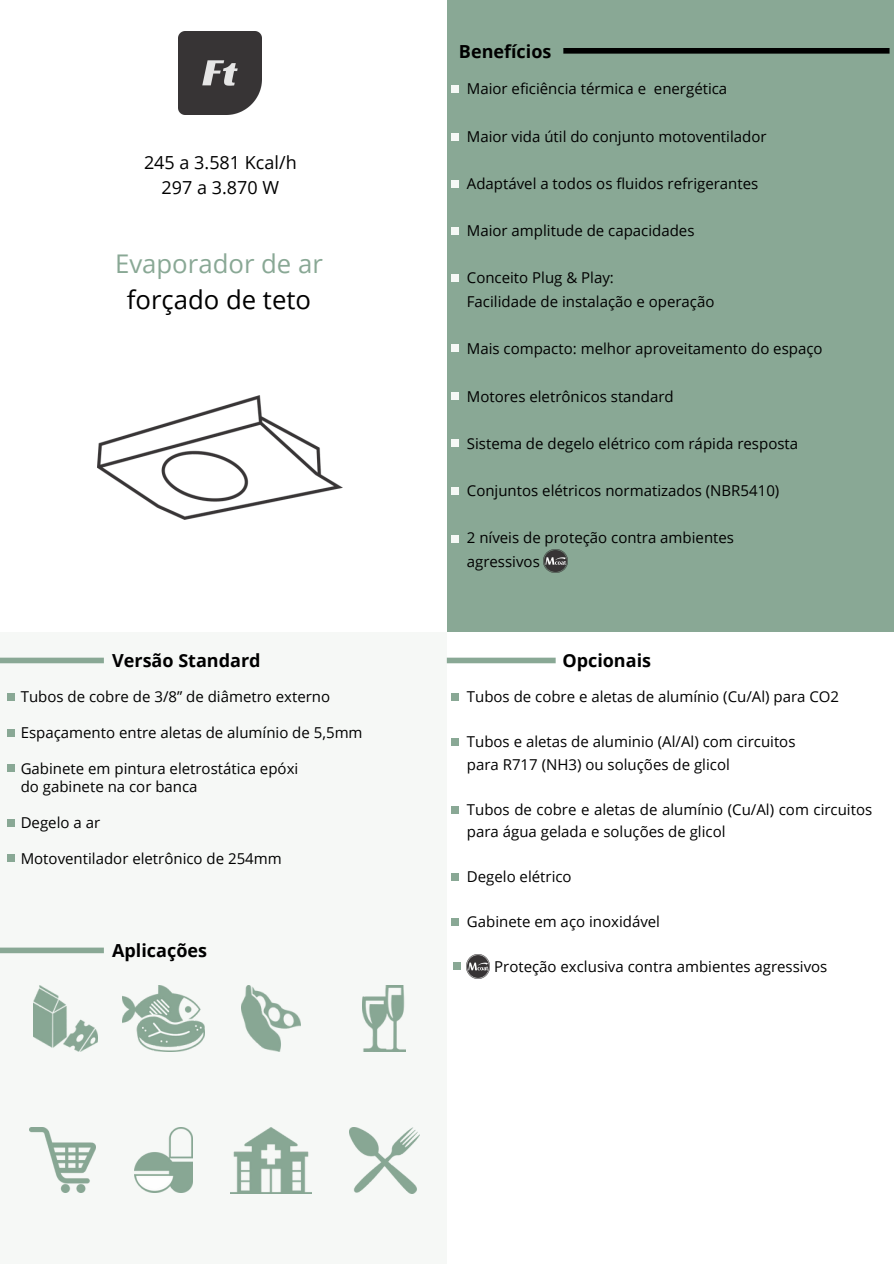
<style>
.page{position:relative;width:894px;height:1264px;background:#fff}
.page>*{position:absolute;margin:0;border:0;box-sizing:border-box;transform-origin:0 0}
.t1{font:25.8px/36px "Open Sans";color:#89a895;text-align:center}
.t2{font:700 18px "Open Sans";color:#000}
.t3{font:18px/24.8px "Open Sans";color:#000;text-align:center}
.t4{font:15px/22.5px "Open Sans";color:#000}
.s1{color:#000}
</style>
<div class="page">
<div style="left:446px;top:0;width:447px;height:631px;background:#89a895"></div>
<div style="left:563px;top:48px;width:326px;height:6px;background:#000"></div>
<img style="left:178px;top:31px;width:84px;height:83px">
<div style="left:451px;top:85px;width:8px;height:8px;background:#f6f8f6"></div>
<div style="left:451px;top:344px;width:8px;height:8px;background:#f6f8f6"></div>
<div style="left:451px;top:392px;width:8px;height:7px;background:#f6f8f6"></div>
<div style="left:451px;top:439px;width:8px;height:7px;background:#f6f8f6"></div>
<div style="left:0;top:631px;width:446px;height:632px;background:#f6f8f6"></div>
<div style="left:0;top:657px;width:104px;height:6px;background:#89a895"></div>
<div style="left:7px;top:693px;width:7px;height:7px;background:#89a895"></div>
<div style="left:7px;top:728px;width:7px;height:8px;background:#89a895"></div>
<div style="left:7px;top:764px;width:7px;height:8px;background:#89a895"></div>
<div style="left:7px;top:818px;width:7px;height:8px;background:#89a895"></div>
<div style="left:7px;top:854px;width:7px;height:8px;background:#89a895"></div>
<div style="left:446px;top:657px;width:109px;height:6px;background:#89a895"></div>
<div style="left:451px;top:487px;width:8px;height:7px;background:#f6f8f6"></div>
<div style="left:451px;top:535px;width:8px;height:7px;background:#f6f8f6"></div>
<div style="left:451px;top:274px;width:8px;height:8px;background:#f6f8f6"></div>
<div style="left:451px;top:227px;width:8px;height:8px;background:#f6f8f6"></div>
<div style="left:451px;top:180px;width:8px;height:8px;background:#f6f8f6"></div>
<div style="left:451px;top:133px;width:8px;height:8px;background:#f6f8f6"></div>
<div style="left:451px;top:693px;width:8px;height:7px;background:#89a895"></div>
<div style="left:451px;top:738px;width:8px;height:7px;background:#89a895"></div>
<div style="left:451px;top:806px;width:8px;height:8px;background:#89a895"></div>
<div style="left:451px;top:873px;width:8px;height:8px;background:#89a895"></div>
<div style="left:451px;top:918px;width:8px;height:7px;background:#89a895"></div>
<div style="left:452px;top:962px;width:8px;height:8px;background:#89a895"></div>
<img style="left:97px;top:395px;width:246px;height:124px">
<div style="left:0;top:947px;width:104px;height:6px;background:#89a895"></div>
<img style="left:33px;top:985px;width:64px;height:66px">
<img style="left:122px;top:985px;width:82px;height:66px">
<img style="left:241px;top:985px;width:60px;height:66px">
<img style="left:362px;top:985px;width:43px;height:66px">
<img style="left:29px;top:1127px;width:67px;height:65px">
<img style="left:134px;top:1127px;width:59px;height:65px">
<img style="left:230px;top:1127px;width:81px;height:66px">
<img style="left:349px;top:1127px;width:70px;height:66px">
<img style="left:543px;top:549px;width:24px;height:24px">
<img style="left:466px;top:954px;width:24px;height:24px">
<p class="t3" style="left:144px;top:150px;width:154px">245 a 3.581 Kcal/h<br>297 a 3.870 W</p>
<p class="t1" style="left:115px;top:244px;width:209px">Evaporador de ar <span class="s1">forçado de teto</span></p>
<p class="t2" style="left:112px;top:648px;width:150px">Versão Standard</p>
<p class="t4" style="left:21px;top:685px;width:311px">Tubos de cobre de 3/8” de diâmetro externo</p>
<p class="t4" style="left:21px;top:721px;width:343px">Espaçamento entre aletas de alumínio de 5,5mm</p>
<p class="t4" style="left:21px;top:757px;width:279px">Gabinete em pintura eletrostática epóxi</p>
<p class="t4" style="left:21px;top:775px;width:178px">do gabinete na cor banca</p>
<p class="t4" style="left:21px;top:811px;width:81px">Degelo a ar</p>
<p class="t4" style="left:21px;top:847px;width:262px">Motoventilador eletrônico de 254mm</p>
<p class="t2" style="left:112px;top:938px;width:96px">Aplicações</p>
<p class="t2" style="left:459px;top:38px;width:94px">Benefícios</p>
<p class="t4" style="left:466px;top:77px;width:262px">Maior eficiência térmica e energética</p>
<p class="t4" style="left:466px;top:125px;width:301px">Maior vida útil do conjunto motoventilador</p>
<p class="t4" style="left:466px;top:172px;width:293px">Adaptável a todos os fluidos refrigerantes</p>
<p class="t4" style="left:466px;top:219px;width:229px">Maior amplitude de capacidades</p>
<h2 class="t4" style="left:466px;top:266px;width:148px">Conceito Plug &amp; Play:</h2>
<p class="t4" style="left:466px;top:290px;width:249px">Facilidade de instalação e operação</p>
<p class="t4" style="left:466px;top:337px;width:357px">Mais compacto: melhor aproveitamento do espaço</p>
<p class="t4" style="left:466px;top:384px;width:208px">Motores eletrônicos standard</p>
<p class="t4" style="left:466px;top:432px;width:333px">Sistema de degelo elétrico com rápida resposta</p>
<p class="t4" style="left:466px;top:479px;width:314px">Conjuntos elétricos normatizados (NBR5410)</p>
<p class="t4" style="left:466px;top:526px;width:269px">2 níveis de proteção contra ambientes</p>
<h2 class="t4" style="left:466px;top:550px;width:74px">agressivos</h2>
<p class="t2" style="left:562px;top:648px;width:90px">Opcionais</p>
<p class="t4" style="left:466px;top:685px;width:373px">Tubos de cobre e aletas de alumínio (Cu/Al) para CO2</p>
<h2 class="t4" style="left:466px;top:730px;width:330px">Tubos e aletas de aluminio (Al/Al) com circuitos</h2>
<p class="t4" style="left:466px;top:752px;width:264px">para R717 (NH3) ou soluções de glicol</p>
<p class="t4" style="left:466px;top:797px;width:407px">Tubos de cobre e aletas de alumínio (Cu/Al) com circuitos para água gelada e soluções de glicol</p>
<p class="t4" style="left:466px;top:865px;width:106px">Degelo elétrico</p>
<p class="t4" style="left:466px;top:910px;width:195px">Gabinete em aço inoxidável</p>
<p class="t4" style="left:494px;top:955px;width:335px">Proteção exclusiva contra ambientes agressivos</p>
</div>
